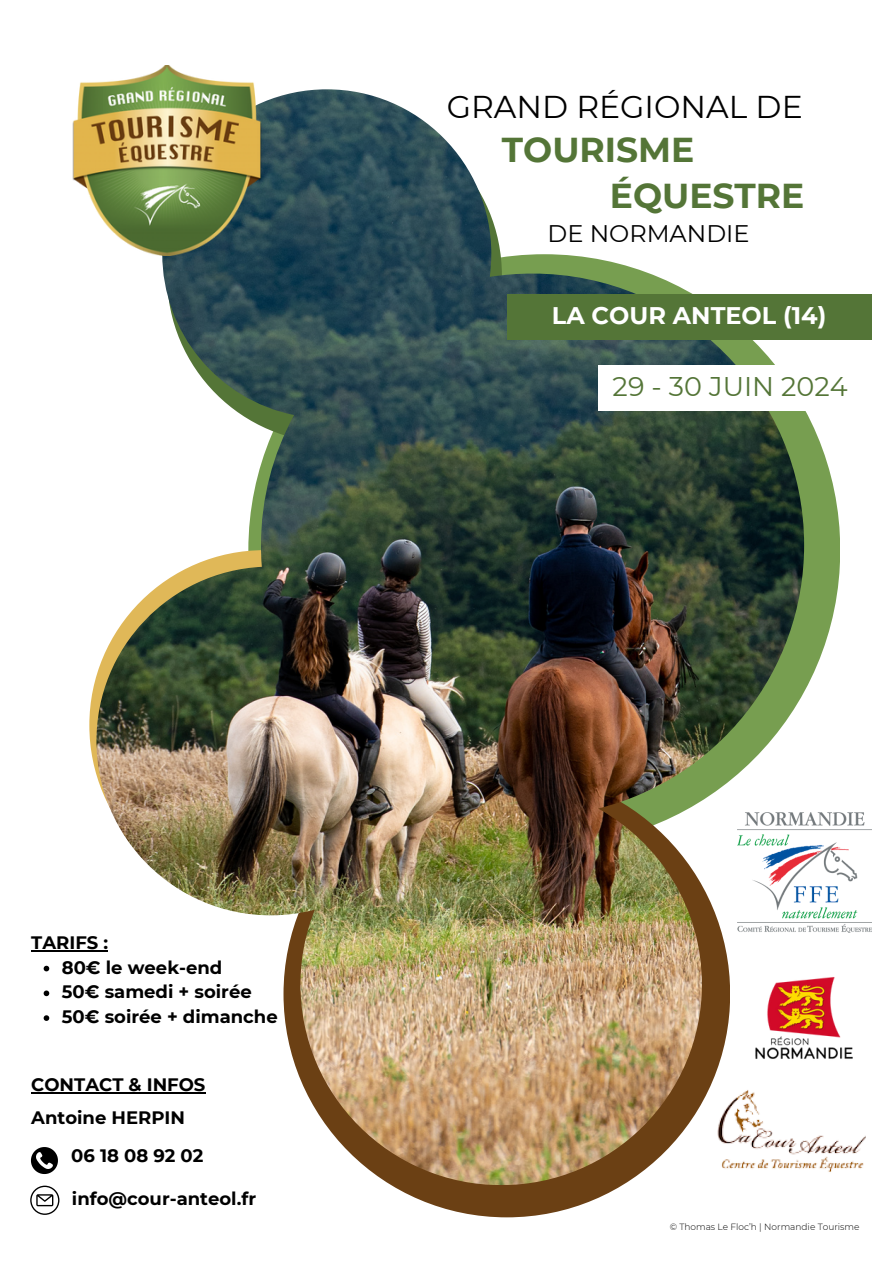
<style>
.page{position:relative;width:893px;height:1264px;background:#fff}
.page>*{position:absolute;margin:0;border:0;box-sizing:border-box;transform-origin:0 0}
.t1{font:700 34.5px "Montserrat";color:#547537}
.t2{font:31.5px "Montserrat";color:#000}
.t3{font:27px "Montserrat";color:#547537}
.t4{font:700 24px "Montserrat";color:#fff}
.t5{font:24px "Montserrat";color:#000}
.t6{font:700 18px "Montserrat";color:#000}
.t7{font:300 9px "Montserrat";color:#000}
</style>
<div class="page">
<div style="left:283px;top:770px;width:447px;height:447px;background:#6b4014;border-radius:50%"></div>
<img style="left:96px;top:89px;width:708px;height:1095px">
<div style="left:507px;top:294px;width:364px;height:46px;background:#547537"></div>
<div style="left:598px;top:365px;width:256px;height:45px;background:#fff"></div>
<img style="left:72px;top:65px;width:190px;height:190px">
<img style="left:737px;top:812px;width:134px;height:120px">
<img style="left:749px;top:970px;width:104px;height:94px">
<svg style="left:31px;top:1147px;width:27px;height:26px"></svg>
<svg style="left:30px;top:1185px;width:29px;height:29px"></svg>
<img style="left:711px;top:1064px;width:155px;height:120px">
<hr style="left:31px;top:1092px;width:174px;height:1px;background:#000">
<hr style="left:31px;top:950px;width:77px;height:1px;background:#000">
<svg style="left:44px;top:965px;width:5px;height:6px"></svg>
<svg style="left:44px;top:990px;width:5px;height:6px"></svg>
<svg style="left:44px;top:1015px;width:5px;height:5px"></svg>
<p class="t2" style="left:446px;top:87px;width:357px">GRAND RÉGIONAL DE</p>
<p class="t1" style="left:502px;top:129px;width:194px">TOURISME</p>
<p class="t1" style="left:610px;top:174px;width:196px">ÉQUESTRE</p>
<p class="t5" style="left:547px;top:219px;width:203px">DE NORMANDIE</p>
<p class="t4" style="left:552px;top:301px;width:276px">LA COUR ANTEOL (14)</p>
<p class="t3" style="left:612px;top:370px;width:236px">29 - 30 JUIN 2024</p>
<p class="t6" style="left:31px;top:931px;width:78px">TARIFS :</p>
<p class="t6" style="left:62px;top:956px;width:162px">80€ le week-end</p>
<p class="t6" style="left:62px;top:980px;width:191px">50€ samedi + soirée</p>
<p class="t6" style="left:62px;top:1005px;width:217px">50€ soirée + dimanche</p>
<p class="t6" style="left:31px;top:1073px;width:176px">CONTACT &amp; INFOS</p>
<p class="t6" style="left:31px;top:1106px;width:155px">Antoine HERPIN</p>
<p class="t6" style="left:71px;top:1144px;width:134px">06 18 08 92 02</p>
<p class="t6" style="left:72px;top:1187px;width:186px">info@cour-anteol.fr</p>
<p class="t7" style="left:669px;top:1221px;width:191px">© Thomas Le Floc’h | Normandie Tourisme</p>
</div>
